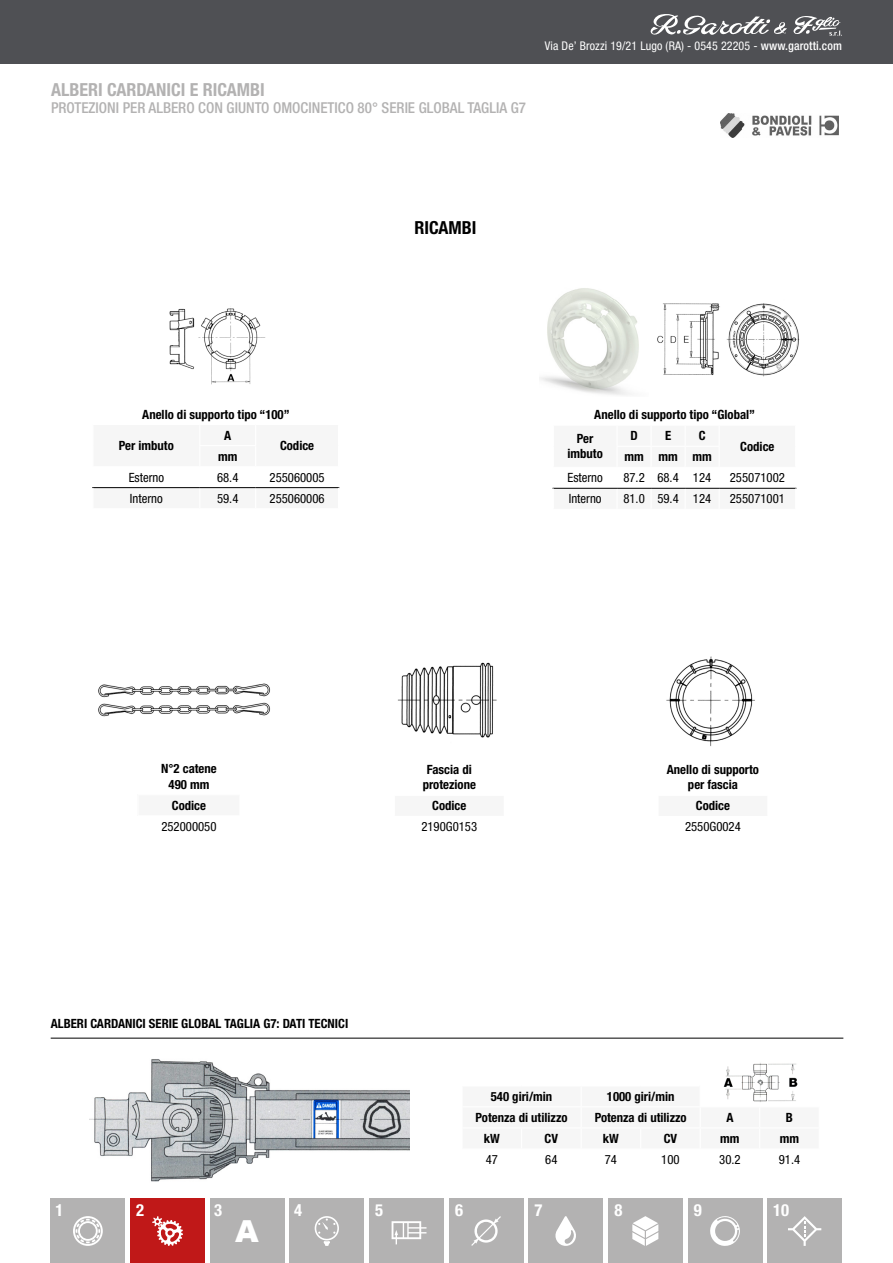
<style>
.page{position:relative;width:893px;height:1263px;background:#fff}
.page>*{position:absolute;margin:0;border:0;box-sizing:border-box;transform-origin:0 0}
.t1{font:900 30.3px "Arial";color:#fff}
.t2{font:700 condensed 18px "Helvetica Neue LT Std";color:#b3b2b2}
.numeri{font:700 condensed 18px "Helvetica Neue LT Std";color:#000}
.t3{font:700 condensed 16.65px "Helvetica Neue LT Std";color:#fff}
.t4{font:500 condensed 15px "Helvetica Neue LT Std";color:#b3b2b2}
.numeri-2{font:700 condensed 12.75px/15.3px "Helvetica Neue LT Std";color:#000;text-align:center}
.numeri-3{font:condensed 12.75px "Helvetica Neue LT Std";color:#000}
.t5{font:condensed 12px "Helvetica Neue LT Std";letter-spacing:.01em;color:#fff}
.s1{font-weight:500}
</style>
<div class="page">
<div style="left:51px;top:1199px;width:74px;height:64px;background:#b3b2b2"></div>
<div style="left:130px;top:1199px;width:75px;height:64px;background:#c01818"></div>
<div style="left:210px;top:1199px;width:74px;height:64px;background:#b3b2b2"></div>
<div style="left:290px;top:1199px;width:74px;height:64px;background:#b3b2b2"></div>
<div style="left:369px;top:1199px;width:75px;height:64px;background:#b3b2b2"></div>
<div style="left:449px;top:1199px;width:74px;height:64px;background:#b3b2b2"></div>
<div style="left:529px;top:1199px;width:74px;height:64px;background:#b3b2b2"></div>
<div style="left:608px;top:1199px;width:74px;height:64px;background:#b3b2b2"></div>
<div style="left:688px;top:1199px;width:74px;height:64px;background:#b3b2b2"></div>
<div style="left:767px;top:1199px;width:75px;height:64px;background:#b3b2b2"></div>
<svg style="left:73px;top:1216px;width:30px;height:30px"></svg>
<svg style="left:152px;top:1216px;width:31px;height:30px"></svg>
<svg style="left:315px;top:1216px;width:24px;height:30px"></svg>
<svg style="left:392px;top:1221px;width:34px;height:23px"></svg>
<svg style="left:471px;top:1216px;width:30px;height:30px"></svg>
<svg style="left:555px;top:1216px;width:21px;height:30px"></svg>
<svg style="left:632px;top:1216px;width:26px;height:30px"></svg>
<svg style="left:710px;top:1216px;width:30px;height:30px"></svg>
<svg style="left:788px;top:1216px;width:33px;height:30px"></svg>
<img style="left:720px;top:113px;width:119px;height:25px">
<div style="left:0;top:0;width:893px;height:64px;background:#4f5054"></div>
<svg style="left:650px;top:14px;width:192px;height:22px"></svg>
<img style="left:169px;top:308px;width:97px;height:77px">
<img style="left:98px;top:683px;width:172px;height:15px">
<img style="left:98px;top:702px;width:172px;height:15px">
<img style="left:666px;top:656px;width:89px;height:91px">
<img style="left:398px;top:662px;width:99px;height:76px">
<div style="left:138px;top:795px;width:102px;height:21px;background:#f6f6f6"></div>
<hr style="left:239px;top:795px;width:2px;height:20px;background:#fff">
<hr style="left:137px;top:815px;width:104px;height:1px;background:#fff">
<svg style="left:92px;top:487px;width:247px;height:2px"></svg>
<div style="left:658px;top:795px;width:110px;height:21px;background:#f6f6f6"></div>
<hr style="left:657px;top:796px;width:2px;height:20px;background:#fff">
<hr style="left:657px;top:795px;width:111px;height:1px;background:#fff">
<div style="left:394px;top:795px;width:110px;height:21px;background:#f6f6f6"></div>
<hr style="left:394px;top:795px;width:111px;height:1px;background:#fff">
<img style="left:89px;top:1059px;width:320px;height:123px">
<hr style="left:51px;top:1038px;width:792px;height:1px;background:#000">
<hr style="left:552px;top:488px;width:65px;height:1px;background:#000">
<svg style="left:553px;top:487px;width:243px;height:2px"></svg>
<img style="left:723px;top:1063px;width:75px;height:39px">
<img style="left:657px;top:303px;width:142px;height:74px">
<img style="left:540px;top:288px;width:99px;height:107px">
<p class="t2" style="left:51px;top:79px;width:215px">ALBERI CARDANICI E RICAMBI</p>
<p class="t4" style="left:51px;top:98px;width:476px">PROTEZIONI PER ALBERO CON GIUNTO OMOCINETICO 80° SERIE GLOBAL TAGLIA G7</p>
<p class="t5" style="left:545px;top:39px;width:299px">Via De’ Brozzi 19/21 Lugo (RA) - 0545 22205 - <span class="s1">www.garotti.com</span></p>
<p class="numeri" style="left:415px;top:217px;width:63px">RICAMBI</p>
<p class="numeri-2" style="left:142px;top:406px;width:149px">Anello di supporto tipo “100”</p>
<p class="numeri-2" style="left:119px;top:438px;width:56px">Per imbuto</p>
<p class="numeri-2" style="left:224px;top:427px;width:9px">A</p>
<p class="numeri-2" style="left:280px;top:438px;width:36px">Codice</p>
<p class="numeri-2" style="left:218px;top:448px;width:21px">mm</p>
<p class="numeri-2" style="left:594px;top:407px;width:162px">Anello di supporto tipo “Global”</p>
<p class="numeri-2" style="left:567px;top:431px;width:37px">Per imbuto</p>
<p class="numeri-2" style="left:630px;top:428px;width:9px">D</p>
<p class="numeri-2" style="left:665px;top:428px;width:8px">E</p>
<p class="numeri-2" style="left:699px;top:428px;width:8px">C</p>
<p class="numeri-2" style="left:740px;top:438px;width:36px">Codice</p>
<p class="numeri-2" style="left:624px;top:449px;width:21px">mm</p>
<p class="numeri-2" style="left:658px;top:449px;width:21px">mm</p>
<p class="numeri-2" style="left:692px;top:449px;width:21px">mm</p>
<p class="numeri-3" style="left:129px;top:470px;width:37px">Esterno</p>
<p class="numeri-3" style="left:217px;top:470px;width:23px">68.4</p>
<p class="numeri-3" style="left:270px;top:470px;width:57px">255060005</p>
<p class="numeri-3" style="left:130px;top:491px;width:34px">Interno</p>
<p class="numeri-3" style="left:217px;top:491px;width:23px">59.4</p>
<p class="numeri-3" style="left:270px;top:491px;width:57px">255060006</p>
<p class="numeri-3" style="left:567px;top:470px;width:37px">Esterno</p>
<p class="numeri-3" style="left:623px;top:470px;width:23px">87.2</p>
<p class="numeri-3" style="left:657px;top:470px;width:23px">68.4</p>
<p class="numeri-3" style="left:693px;top:470px;width:20px">124</p>
<p class="numeri-3" style="left:730px;top:470px;width:57px">255071002</p>
<p class="numeri-3" style="left:569px;top:491px;width:34px">Interno</p>
<p class="numeri-3" style="left:623px;top:491px;width:23px">81.0</p>
<p class="numeri-3" style="left:657px;top:491px;width:23px">59.4</p>
<p class="numeri-3" style="left:693px;top:491px;width:20px">124</p>
<p class="numeri-3" style="left:730px;top:491px;width:57px">255071001</p>
<p class="numeri-2" style="left:161px;top:761px;width:57px">N°2 catene</p>
<p class="numeri-2" style="left:169px;top:776px;width:42px">490 mm</p>
<p class="numeri-2" style="left:172px;top:797px;width:36px">Codice</p>
<p class="numeri-3" style="left:161px;top:819px;width:57px">252000050</p>
<p class="numeri-2" style="left:427px;top:762px;width:47px">Fascia di</p>
<p class="numeri-2" style="left:423px;top:777px;width:55px">protezione</p>
<p class="numeri-2" style="left:432px;top:798px;width:36px">Codice</p>
<p class="numeri-3" style="left:421px;top:819px;width:57px">2190G0153</p>
<p class="numeri-2" style="left:51px;top:1015px;width:299px">ALBERI CARDANICI SERIE GLOBAL TAGLIA G7: DATI TECNICI</p>
<p class="numeri-2" style="left:667px;top:762px;width:94px">Anello di supporto per fascia</p>
<p class="numeri-2" style="left:696px;top:798px;width:36px">Codice</p>
<p class="numeri-3" style="left:685px;top:819px;width:57px">2550G0024</p>
<p class="numeri-2" style="left:491px;top:1088px;width:63px">540 giri/min</p>
<p class="numeri-2" style="left:607px;top:1088px;width:69px">1000 giri/min</p>
<p class="numeri-2" style="left:476px;top:1109px;width:93px">Potenza di utilizzo</p>
<p class="numeri-2" style="left:595px;top:1109px;width:93px">Potenza di utilizzo</p>
<p class="numeri-2" style="left:726px;top:1109px;width:9px">A</p>
<p class="numeri-2" style="left:786px;top:1109px;width:9px">B</p>
<p class="numeri-2" style="left:484px;top:1131px;width:18px">kW</p>
<p class="numeri-2" style="left:545px;top:1131px;width:15px">CV</p>
<p class="numeri-2" style="left:603px;top:1131px;width:18px">kW</p>
<p class="numeri-2" style="left:664px;top:1131px;width:15px">CV</p>
<p class="numeri-2" style="left:720px;top:1131px;width:21px">mm</p>
<p class="numeri-2" style="left:780px;top:1131px;width:21px">mm</p>
<p class="numeri-3" style="left:486px;top:1152px;width:14px">47</p>
<p class="numeri-3" style="left:545px;top:1152px;width:14px">64</p>
<p class="numeri-3" style="left:605px;top:1152px;width:14px">74</p>
<p class="numeri-3" style="left:661px;top:1152px;width:20px">100</p>
<p class="numeri-3" style="left:719px;top:1152px;width:23px">30.2</p>
<p class="numeri-3" style="left:779px;top:1152px;width:23px">91.4</p>
<h3 class="t3" style="left:55px;top:1200px;width:10px">1</h3>
<h3 class="t3" style="left:214px;top:1200px;width:10px">3</h3>
<h3 class="t3" style="left:294px;top:1200px;width:10px">4</h3>
<h3 class="t3" style="left:375px;top:1200px;width:10px">5</h3>
<h3 class="t3" style="left:455px;top:1200px;width:10px">6</h3>
<h3 class="t3" style="left:534px;top:1200px;width:10px">7</h3>
<h3 class="t3" style="left:614px;top:1200px;width:10px">8</h3>
<h3 class="t3" style="left:694px;top:1200px;width:10px">9</h3>
<h3 class="t3" style="left:773px;top:1200px;width:18px">10</h3>
<h3 class="t3" style="left:136px;top:1200px;width:10px">2</h3>
<h1 class="t1" style="left:235px;top:1209px;width:25px">A</h1>
</div>
